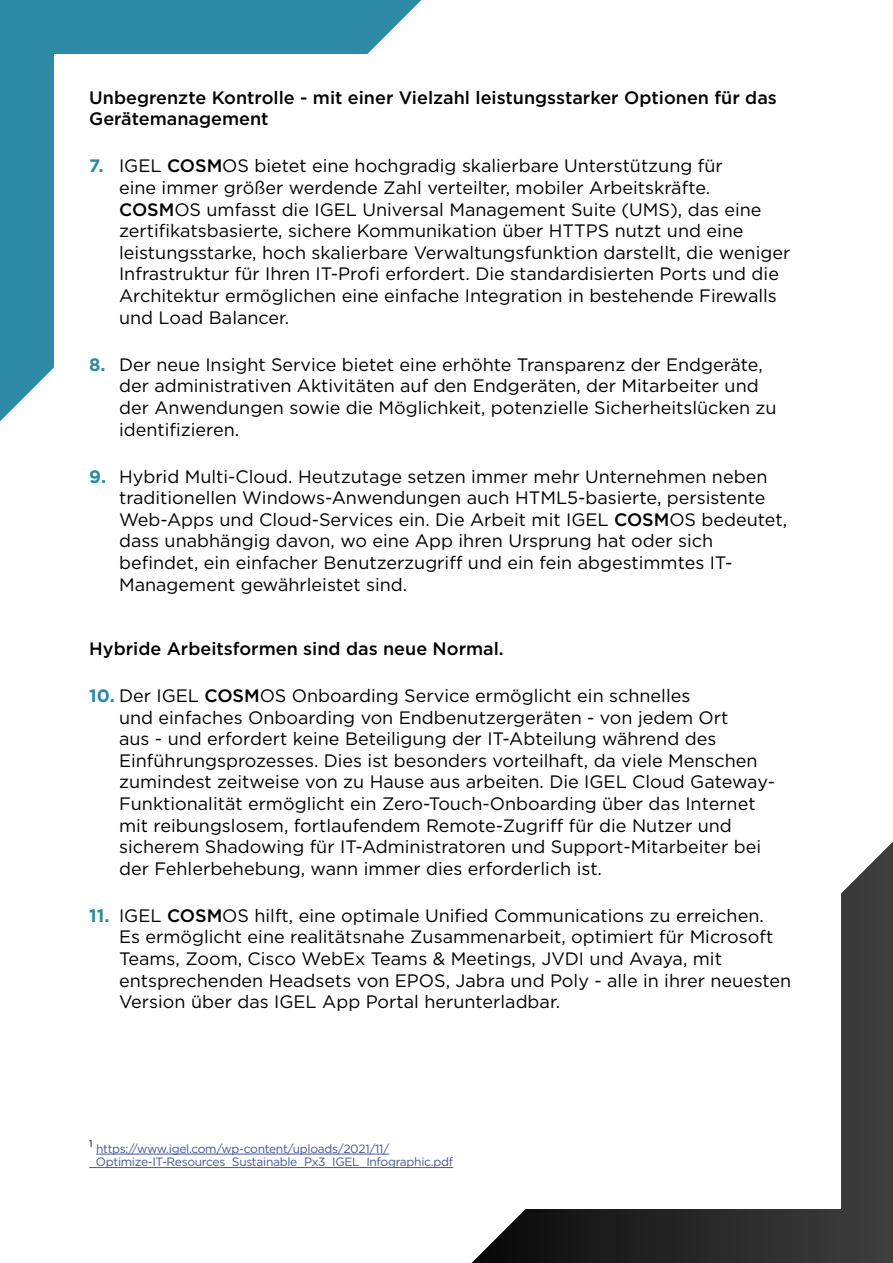
<style>
.page{position:relative;width:893px;height:1263px;background:#fff}
.page>*{position:absolute;margin:0;border:0;box-sizing:border-box;transform-origin:0 0}
.t1{font:18px/21.6px "Gotham";color:#000}
.t2{font:500 18px/21.6px "Gotham";color:#000}
.t3{font:12px/13.5px "Gotham";letter-spacing:-.025em;color:#465792}
.t4{font:9.6px "Gotham";color:#000}
.s1{font-weight:700;color:#2b8aa5}
.s2{font-weight:500}
</style>
<div class="page">
<svg style="left:0;top:0;width:421px;height:421px;background:#3891aa"></svg>
<svg style="left:472px;top:841px;width:421px;height:422px;background:#3c3c3c"></svg>
<div style="left:54px;top:54px;width:787px;height:1155px;background:#fff"></div>
<hr style="left:96px;top:1154px;width:293px;height:1px;background:#465792">
<hr style="left:89px;top:1167px;width:364px;height:1px;background:#465792">
<p class="t2" style="left:89px;top:86px;width:689px">Unbegrenzte Kontrolle - mit einer Vielzahl leistungsstarker Optionen für das<br>Gerätemanagement</p>
<p class="t1" style="left:119px;top:155px;width:673px;text-indent:-30px"><span class="s1">7.</span> IGEL <span class="s2">COSM</span>OS bietet eine hochgradig skalierbare Unterstützung für<br>eine immer größer werdende Zahl verteilter, mobiler Arbeitskräfte.<br><span class="s2">COSM</span>OS umfasst die IGEL Universal Management Suite (UMS), das eine zertifikatsbasierte, sichere Kommunikation über HTTPS nutzt und eine leistungsstarke, hoch skalierbare Verwaltungsfunktion darstellt, die weniger Infrastruktur für Ihren IT-Profi erfordert. Die standardisierten Ports und die Architektur ermöglichen eine einfache Integration in bestehende Firewalls und Load Balancer.</p>
<p class="t1" style="left:119px;top:353px;width:659px;text-indent:-30px"><span class="s1">8.</span> Der neue Insight Service bietet eine erhöhte Transparenz der Endgeräte, der administrativen Aktivitäten auf den Endgeräten, der Mitarbeiter und der Anwendungen sowie die Möglichkeit, potenzielle Sicherheitslücken zu identifizieren.</p>
<p class="t1" style="left:119px;top:465px;width:670px;text-indent:-30px"><span class="s1">9.</span> Hybrid Multi-Cloud. Heutzutage setzen immer mehr Unternehmen neben traditionellen Windows-Anwendungen auch HTML5-basierte, persistente Web-Apps und Cloud-Services ein. Die Arbeit mit IGEL <span class="s2">COSM</span>OS bedeutet, dass unabhängig davon, wo eine App ihren Ursprung hat oder sich befindet, ein einfacher Benutzerzugriff und ein fein abgestimmtes IT-Management gewährleistet sind.</p>
<p class="t2" style="left:89px;top:637px;width:416px">Hybride Arbeitsformen sind das neue Normal.</p>
<p class="t1" style="left:119px;top:684px;width:657px;text-indent:-30px"><span class="s1">10.</span> Der IGEL <span class="s2">COSM</span>OS Onboarding Service ermöglicht ein schnelles<br>und einfaches Onboarding von Endbenutzergeräten - von jedem Ort<br>aus - und erfordert keine Beteiligung der IT-Abteilung während des Einführungsprozesses. Dies ist besonders vorteilhaft, da viele Menschen zumindest zeitweise von zu Hause aus arbeiten. Die IGEL Cloud Gateway-Funktionalität ermöglicht ein Zero-Touch-Onboarding über das Internet mit reibungslosem, fortlaufendem Remote-Zugriff für die Nutzer und sicherem Shadowing für IT-Administratoren und Support-Mitarbeiter bei der Fehlerbehebung, wann immer dies erforderlich ist.</p>
<p class="t1" style="left:119px;top:904px;width:674px;text-indent:-30px"><span class="s1">11.</span> IGEL <span class="s2">COSM</span>OS hilft, eine optimale Unified Communications zu erreichen.<br>Es ermöglicht eine realitätsnahe Zusammenarbeit, optimiert für Microsoft Teams, Zoom, Cisco WebEx Teams &amp; Meetings, JVDI und Avaya, mit entsprechenden Headsets von EPOS, Jabra und Poly - alle in ihrer neuesten Version über das IGEL App Portal herunterladbar.</p>
<p class="t4" style="left:89px;top:1138px;width:5px">1</p>
<p class="t3" style="left:96px;top:1141px;width:359px">https://www.igel.com/wp-content/uploads/2021/11/<br>Optimize-IT-Resources_Sustainable_Px3_IGEL_Infographic.pdf</p>
</div>
